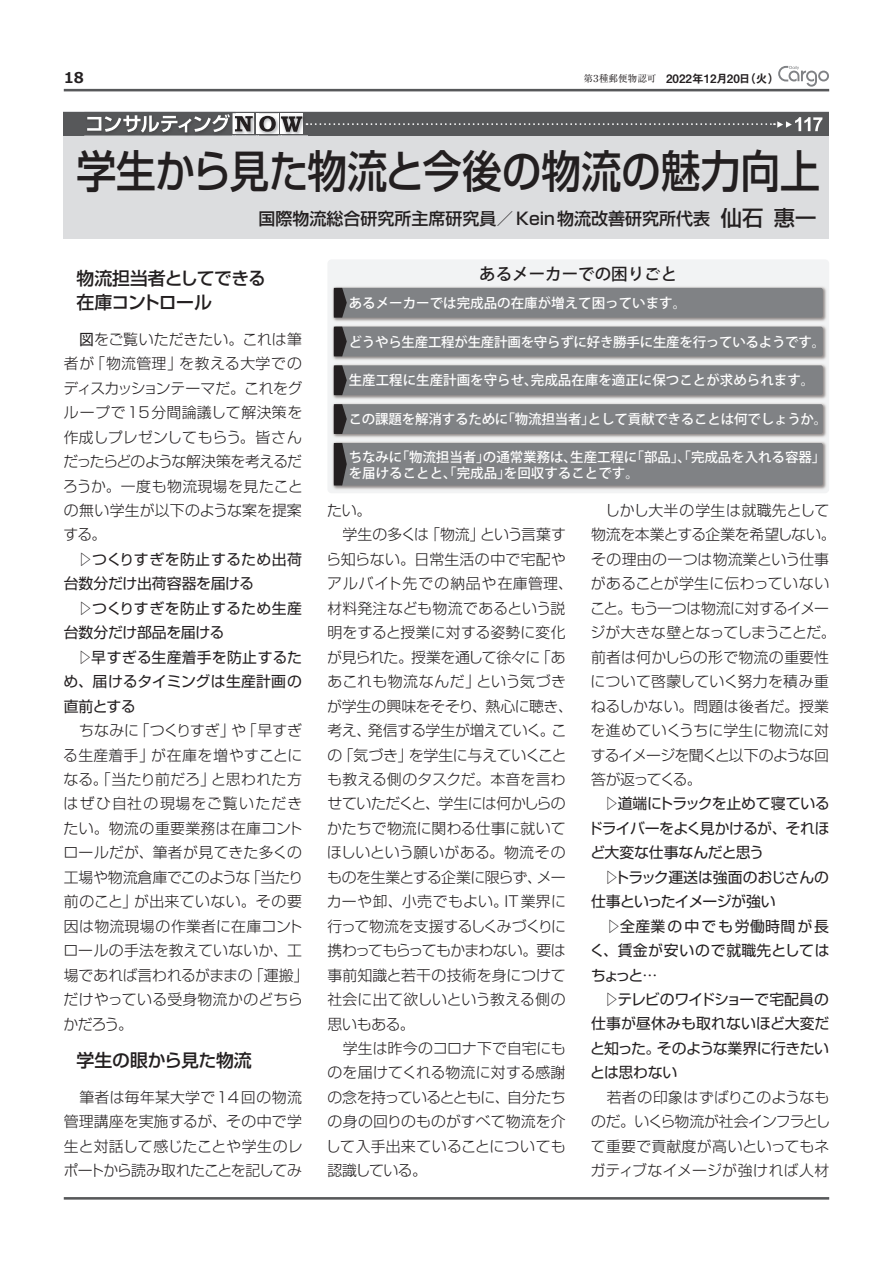
<style>
.page{position:relative;width:893px;height:1263px;background:#fff}
.page>*{position:absolute;margin:0;border:0;box-sizing:border-box;transform-origin:0 0}
.t1{font:500 44.7px "Shin Go Pro";color:#231f20;scale:.89 1}
.t2{font:500 17.85px/24.5px "Shin Go Pro";letter-spacing:-.02em;color:#231f20}
.t3{font:500 16.95px "Shin Go Pro";color:#231f20}
.t4{font:500 16.5px "Koz Go Pro";color:#231f20}
.t5{font:300 14.85px/24.5px "Shin Go Pro";color:#231f20}
.t6{font:14.85px/24.5px "Shin Go Pro";letter-spacing:-.01em;color:#231f20}
.t7{font:700 14.85px "Meiryo";color:#231f20}
.t8{font:500 13.5px/16.5px "Koz Go Pro";letter-spacing:-.005em;color:#fff}
.t9{font:11.7px "Midashi Go Upr MB31";color:#231f20}
.s1{font-family:"Ryumin Pro";font-size:9.6px}
.s2{font-size:21.3px}
.s3{font-weight:400}
</style>
<div class="page">
<hr style="left:64px;top:89px;width:765px;height:2px;background:#57585a">
<hr style="left:64px;top:1197px;width:765px;height:2px;background:#57585a">
<svg style="left:778px;top:66px;width:51px;height:21px"></svg>
<div style="left:64px;top:112px;width:765px;height:127px;background:#dcdddf"></div>
<div style="left:64px;top:112px;width:765px;height:23px;background:#57585a"></div>
<svg style="left:87px;top:113px;width:735px;height:23px"></svg>
<div style="left:327px;top:259px;width:502px;height:234px;background:#f2f3f4;border-radius:4px"></div>
<img style="left:332px;top:287px;width:495px;height:202px">
<div style="left:334px;top:288px;width:489px;height:30px;background:#808285;border-radius:2px"></div>
<svg style="left:334px;top:288px;width:13px;height:30px"></svg>
<div style="left:334px;top:327px;width:489px;height:29px;background:#808285;border-radius:2px"></div>
<svg style="left:334px;top:327px;width:13px;height:29px"></svg>
<div style="left:334px;top:365px;width:489px;height:30px;background:#808285;border-radius:2px"></div>
<svg style="left:334px;top:365px;width:13px;height:30px"></svg>
<div style="left:334px;top:404px;width:489px;height:30px;background:#808285;border-radius:2px"></div>
<svg style="left:334px;top:404px;width:13px;height:30px"></svg>
<div style="left:334px;top:443px;width:489px;height:42px;background:#808285;border-radius:2px"></div>
<svg style="left:334px;top:443px;width:13px;height:42px"></svg>
<p class="t7" style="left:64px;top:67px;width:22px">18</p>
<p class="t9" style="left:583px;top:69px;width:197px"><span class="s1">第３種郵便物認可</span> 2022年12月20日（火）</p>
<h1 class="t1" style="left:77px;top:134px;width:837px">学生から見た物流と今後の物流の魅力向上</h1>
<p class="t3" style="left:258px;top:204px;width:559px">国際物流総合研究所主席研究員／ Kein物流改善研究所代表 <span class="s2">仙石惠一</span></p>
<p class="t2" style="left:77px;top:264px;width:191px">物流担当者としてできる在庫コントロール</p>
<p class="t5" style="left:63px;top:325px;width:241px;text-align:justify;text-indent:16px"><span class="s3">図</span>をご覧いただきたい。これは筆者が「物流管理」を教える大学でのディスカッションテーマだ。これをグループで15分間論議して解決策を作成しプレゼンしてもらう。皆さんだったらどのような解決策を考えるだろうか。一度も物流現場を見たことの無い学生が以下のような案を提案する。</p>
<p class="t6" style="left:64px;top:545px;width:240px">　▷つくりすぎを防止するため出荷台数分だけ出荷容器を届ける<br>　▷つくりすぎを防止するため生産台数分だけ部品を届ける<br>　▷早すぎる生産着手を防止するため、届けるタイミングは生産計画の直前とする</p>
<p class="t5" style="left:63px;top:716px;width:247px">　ちなみに「つくりすぎ」や「早すぎる生産着手」が在庫を増やすことになる。「当たり前だろ」と思われた方はぜひ自社の現場をご覧いただきたい。物流の重要業務は在庫コントロールだが、筆者が見てきた多くの工場や物流倉庫でこのような「当たり前のこと」が出来ていない。その要因は物流現場の作業者に在庫コントロールの手法を教えていないか、工場であれば言われるがままの「運搬」だけやっている受身物流かのどちらかだろう。</p>
<p class="t2" style="left:77px;top:1046px;width:177px">学生の眼から見た物流</p>
<p class="t5" style="left:63px;top:1083px;width:241px;text-align:justify">　筆者は毎年某大学で14回の物流管理講座を実施するが、その中で学生と対話して感じたことや学生のレポートから読み取れたことを記してみ</p>
<p class="t4" style="left:479px;top:263px;width:199px">あるメーカーでの困りごと</p>
<p class="t8" style="left:349px;top:295px;width:339px">あるメーカーでは完成品の在庫が増えて困っています。</p>
<p class="t8" style="left:349px;top:334px;width:478px">どうやら生産工程が生産計画を守らずに好き勝手に生産を行っているようです。</p>
<p class="t8" style="left:349px;top:373px;width:467px">生産工程に生産計画を守らせ、完成品在庫を適正に保つことが求められます。</p>
<p class="t8" style="left:349px;top:412px;width:480px">この課題を解消するために「物流担当者」として貢献できることは何でしょうか。</p>
<p class="t8" style="left:349px;top:449px;width:478px">ちなみに「物流担当者」の通常業務は、生産工程に「部品」、「完成品を入れる容器」を届けることと、「完成品」を回収することです。</p>
<p class="t5" style="left:326px;top:496px;width:249px">たい。<br>　学生の多くは「物流」という言葉すら知らない。日常生活の中で宅配やアルバイト先での納品や在庫管理、材料発注なども物流であるという説明をすると授業に対する姿勢に変化が見られた。授業を通して徐々に「ああこれも物流なんだ」という気づきが学生の興味をそそり、熱心に聴き、考え、発信する学生が増えていく。この「気づき」を学生に与えていくことも教える側のタスクだ。本音を言わせていただくと、学生には何かしらのかたちで物流に関わる仕事に就いてほしいという願いがある。物流そのものを生業とする企業に限らず、メーカーや卸、小売でもよい。IT業界に行って物流を支援するしくみづくりに携わってもらってもかまわない。要は事前知識と若干の技術を身につけて社会に出て欲しいという教える側の思いもある。<br>　学生は昨今のコロナ下で自宅にものを届けてくれる物流に対する感謝の念を持っているとともに、自分たちの身の回りのものがすべて物流を介して入手出来ていることについても認識している。</p>
<p class="t5" style="left:590px;top:496px;width:247px">　しかし大半の学生は就職先として物流を本業とする企業を希望しない。その理由の一つは物流業という仕事があることが学生に伝わっていないこと。もう一つは物流に対するイメージが大きな壁となってしまうことだ。前者は何かしらの形で物流の重要性について啓蒙していく努力を積み重ねるしかない。問題は後者だ。授業を進めていくうちに学生に物流に対するイメージを聞くと以下のような回答が返ってくる。</p>
<p class="t6" style="left:588px;top:790px;width:243px">　▷道端にトラックを止めて寝ているドライバーをよく見かけるが、それほど大変な仕事なんだと思う<br>　▷トラック運送は強面のおじさんの仕事といったイメージが強い<br>　▷全産業の中でも労働時間が長く、賃金が安いので就職先としてはちょっと…<br>　▷テレビのワイドショーで宅配員の仕事が昼休みも取れないほど大変だと知った。そのような業界に行きたいとは思わない</p>
<p class="t5" style="left:590px;top:1083px;width:241px;text-align:justify">　若者の印象はずばりこのようなものだ。いくら物流が社会インフラとして重要で貢献度が高いといってもネガティブなイメージが強ければ人材</p>
</div>
